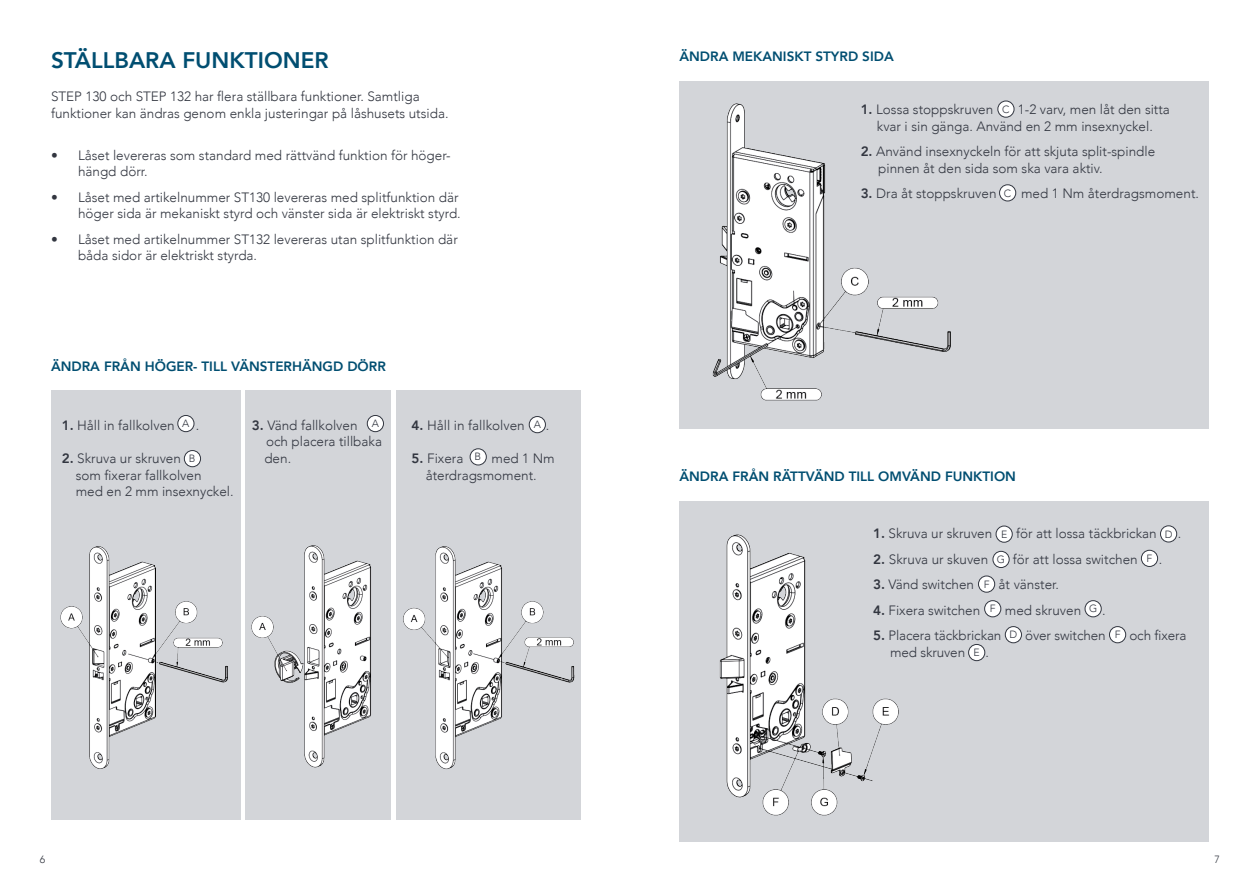
<style>
.page{position:relative;width:1259px;height:893px;background:#fff}
.page>*{position:absolute;margin:0;border:0;box-sizing:border-box;transform-origin:0 0}
.t1{font:800 22.5px "Avenir LT Com";color:#004e71}
.t2{font:300 13.5px/16.5px "Avenir LT Com";color:#323640}
.t3{font:800 13.5px "Avenir LT Com";color:#004e71}
.t4{font:300 10.5px "Avenir LT Com";color:#323640}
.s1{font-weight:800}
</style>
<div class="page">
<div style="left:245px;top:390px;width:145px;height:429px;background:#d3d5d9"></div>
<div style="left:51px;top:390px;width:189px;height:430px;background:#d3d5d9"></div>
<div style="left:396px;top:390px;width:184px;height:429px;background:#d3d5d9"></div>
<div style="left:178px;top:415px;width:16px;height:17px;background:#fff;border-radius:50%"></div>
<div style="left:178px;top:415px;width:16px;height:17px;border:1px solid #323640;border-radius:50%"></div>
<div style="left:184px;top:450px;width:16px;height:17px;background:#fff;border-radius:50%"></div>
<div style="left:184px;top:450px;width:17px;height:17px;border:1px solid #323640;border-radius:50%"></div>
<img style="left:60px;top:546px;width:168px;height:223px">
<div style="left:367px;top:415px;width:16px;height:17px;background:#fff;border-radius:50%"></div>
<div style="left:367px;top:415px;width:17px;height:17px;border:1px solid #323640;border-radius:50%"></div>
<div style="left:529px;top:416px;width:16px;height:17px;background:#fff;border-radius:50%"></div>
<div style="left:529px;top:416px;width:16px;height:17px;border:1px solid #323640;border-radius:50%"></div>
<div style="left:470px;top:449px;width:16px;height:16px;background:#fff;border-radius:50%"></div>
<div style="left:470px;top:449px;width:16px;height:16px;border:1px solid #323640;border-radius:50%"></div>
<img style="left:251px;top:545px;width:120px;height:223px">
<img style="left:399px;top:546px;width:178px;height:274px">
<div style="left:679px;top:501px;width:529px;height:341px;background:#d3d5d9"></div>
<div style="left:679px;top:81px;width:529px;height:347px;background:#d3d5d9"></div>
<div style="left:998px;top:101px;width:16px;height:16px;background:#fff;border-radius:50%"></div>
<div style="left:997px;top:101px;width:17px;height:16px;border:1px solid #323640;border-radius:50%"></div>
<div style="left:999px;top:185px;width:16px;height:16px;background:#fff;border-radius:50%"></div>
<div style="left:999px;top:185px;width:17px;height:16px;border:1px solid #323640;border-radius:50%"></div>
<div style="left:996px;top:526px;width:16px;height:16px;background:#fff;border-radius:50%"></div>
<div style="left:996px;top:526px;width:16px;height:16px;border:1px solid #323640;border-radius:50%"></div>
<div style="left:1160px;top:526px;width:16px;height:16px;background:#fff;border-radius:50%"></div>
<div style="left:1160px;top:526px;width:17px;height:16px;border:1px solid #323640;border-radius:50%"></div>
<div style="left:993px;top:551px;width:16px;height:16px;background:#fff;border-radius:50%"></div>
<div style="left:992px;top:551px;width:17px;height:17px;border:1px solid #323640;border-radius:50%"></div>
<div style="left:1141px;top:550px;width:16px;height:16px;background:#fff;border-radius:50%"></div>
<div style="left:1141px;top:550px;width:16px;height:17px;border:1px solid #323640;border-radius:50%"></div>
<div style="left:978px;top:576px;width:16px;height:16px;background:#fff;border-radius:50%"></div>
<div style="left:978px;top:576px;width:17px;height:16px;border:1px solid #323640;border-radius:50%"></div>
<div style="left:984px;top:601px;width:17px;height:16px;background:#fff;border-radius:50%"></div>
<div style="left:984px;top:600px;width:17px;height:17px;border:1px solid #323640;border-radius:50%"></div>
<div style="left:1085px;top:601px;width:16px;height:16px;background:#fff;border-radius:50%"></div>
<div style="left:1084px;top:600px;width:17px;height:17px;border:1px solid #323640;border-radius:50%"></div>
<div style="left:1005px;top:627px;width:16px;height:16px;background:#fff;border-radius:50%"></div>
<div style="left:1005px;top:626px;width:16px;height:17px;border:1px solid #323640;border-radius:50%"></div>
<div style="left:1109px;top:627px;width:16px;height:16px;background:#fff;border-radius:50%"></div>
<div style="left:1109px;top:626px;width:17px;height:17px;border:1px solid #323640;border-radius:50%"></div>
<div style="left:968px;top:644px;width:17px;height:17px;background:#fff;border-radius:50%"></div>
<div style="left:968px;top:644px;width:17px;height:17px;border:1px solid #323640;border-radius:50%"></div>
<img style="left:712px;top:103px;width:239px;height:298px">
<img style="left:719px;top:534px;width:252px;height:282px">
<p class="t1" style="left:51px;top:47px;width:279px">STÄLLBARA FUNKTIONER</p>
<p class="t2" style="left:51px;top:88px;width:399px">STEP 130 och STEP 132 har flera ställbara funktioner. Samtliga funktioner kan ändras genom enkla justeringar på låshusets utsida.</p>
<p class="t2" style="left:78px;top:147px;width:374px;text-indent:-27px">• Låset levereras som standard med rättvänd funktion för höger&shy;hängd dörr.</p>
<p class="t2" style="left:51px;top:189px;width:411px;text-align:right">• Låset med artikelnummer ST130 levereras med splitfunktion där höger sida är mekaniskt styrd och vänster sida är elektriskt styrd.</p>
<p class="t2" style="left:78px;top:231px;width:381px;text-indent:-27px">• Låset med artikelnummer ST132 levereras utan splitfunktion där båda sidor är elektriskt styrda.</p>
<p class="t3" style="left:51px;top:358px;width:336px">ÄNDRA FRÅN HÖGER- TILL VÄNSTERHÄNGD DÖRR</p>
<p class="t4" style="left:182px;top:417px;width:9px">A</p>
<p class="t2" style="left:62px;top:417px;width:114px"><span class="s1">1.</span> Håll in fallkolven</p>
<p class="t2" style="left:196px;top:417px;width:5px">.</p>
<p class="t2" style="left:62px;top:450px;width:121px"><span class="s1">2.</span> Skruva ur skruven</p>
<p class="t2" style="left:76px;top:467px;width:127px">som fixerar fallkolven</p>
<p class="t2" style="left:76px;top:483px;width:159px">med en 2 mm insexnyckel.</p>
<p class="t4" style="left:189px;top:452px;width:8px">B</p>
<p class="t4" style="left:372px;top:417px;width:9px">A</p>
<p class="t4" style="left:534px;top:418px;width:9px">A</p>
<p class="t4" style="left:474px;top:450px;width:8px">B</p>
<p class="t2" style="left:252px;top:417px;width:107px"><span class="s1">3.</span> Vänd fallkolven</p>
<p class="t2" style="left:266px;top:433px;width:118px">och placera tillbaka</p>
<p class="t2" style="left:264px;top:450px;width:28px">den.</p>
<p class="t2" style="left:412px;top:417px;width:114px"><span class="s1">4.</span> Håll in fallkolven</p>
<p class="t2" style="left:546px;top:417px;width:5px">.</p>
<p class="t2" style="left:412px;top:450px;width:53px"><span class="s1">5.</span> Fixera</p>
<p class="t2" style="left:491px;top:450px;width:65px">med 1 Nm</p>
<p class="t2" style="left:426px;top:467px;width:113px">återdragsmoment.</p>
<p class="t4" style="left:40px;top:853px;width:7px">6</p>
<p class="t3" style="left:679px;top:49px;width:216px">ÄNDRA MEKANISKT STYRD SIDA</p>
<p class="t2" style="left:860px;top:101px;width:134px"><span class="s1">1.</span> Lossa stoppskruven</p>
<p class="t2" style="left:1018px;top:101px;width:154px">1-2 varv, men låt den sitta</p>
<p class="t2" style="left:877px;top:118px;width:277px">kvar i sin gänga. Använd en 2 mm insexnyckel.</p>
<p class="t2" style="left:860px;top:143px;width:296px"><span class="s1">2.</span> Använd insexnyckeln för att skjuta split-spindle</p>
<p class="t2" style="left:878px;top:160px;width:226px">pinnen åt den sida som ska vara aktiv.</p>
<p class="t2" style="left:860px;top:185px;width:137px"><span class="s1">3.</span> Dra åt stoppskruven</p>
<p class="t2" style="left:1021px;top:185px;width:179px">med 1 Nm återdragsmoment.</p>
<p class="t4" style="left:1002px;top:103px;width:9px">C</p>
<p class="t4" style="left:1004px;top:187px;width:9px">C</p>
<p class="t3" style="left:679px;top:468px;width:338px">ÄNDRA FRÅN RÄTTVÄND TILL OMVÄND FUNKTION</p>
<p class="t2" style="left:873px;top:525px;width:121px"><span class="s1">1.</span> Skruva ur skruven</p>
<p class="t4" style="left:1001px;top:528px;width:8px">E</p>
<p class="t2" style="left:1016px;top:525px;width:142px">för att lossa täckbrickan</p>
<p class="t2" style="left:1178px;top:525px;width:5px">.</p>
<p class="t2" style="left:873px;top:551px;width:117px"><span class="s1">2.</span> Skruva ur skuven</p>
<p class="t2" style="left:1013px;top:551px;width:126px">för att lossa switchen</p>
<p class="t2" style="left:1158px;top:551px;width:5px">.</p>
<p class="t2" style="left:873px;top:576px;width:103px"><span class="s1">3.</span> Vänd switchen</p>
<p class="t2" style="left:998px;top:576px;width:62px">åt vänster.</p>
<p class="t2" style="left:873px;top:602px;width:109px"><span class="s1">4.</span> Fixera switchen</p>
<p class="t2" style="left:1005px;top:602px;width:78px">med skruven</p>
<p class="t2" style="left:1102px;top:602px;width:5px">.</p>
<p class="t2" style="left:873px;top:627px;width:130px"><span class="s1">5.</span> Placera täckbrickan</p>
<p class="t2" style="left:1025px;top:627px;width:82px">över switchen</p>
<p class="t2" style="left:1129px;top:627px;width:59px">och fixera</p>
<p class="t2" style="left:890px;top:644px;width:77px">med skruven</p>
<p class="t2" style="left:985px;top:644px;width:5px">.</p>
<p class="t4" style="left:1164px;top:528px;width:9px">D</p>
<p class="t4" style="left:997px;top:553px;width:10px">G</p>
<p class="t4" style="left:1146px;top:552px;width:7px">F</p>
<p class="t4" style="left:983px;top:578px;width:7px">F</p>
<p class="t4" style="left:989px;top:603px;width:7px">F</p>
<p class="t4" style="left:1089px;top:603px;width:10px">G</p>
<p class="t4" style="left:1009px;top:628px;width:9px">D</p>
<p class="t4" style="left:1114px;top:628px;width:7px">F</p>
<p class="t4" style="left:973px;top:646px;width:8px">E</p>
<p class="t4" style="left:1214px;top:853px;width:7px">7</p>
</div>
